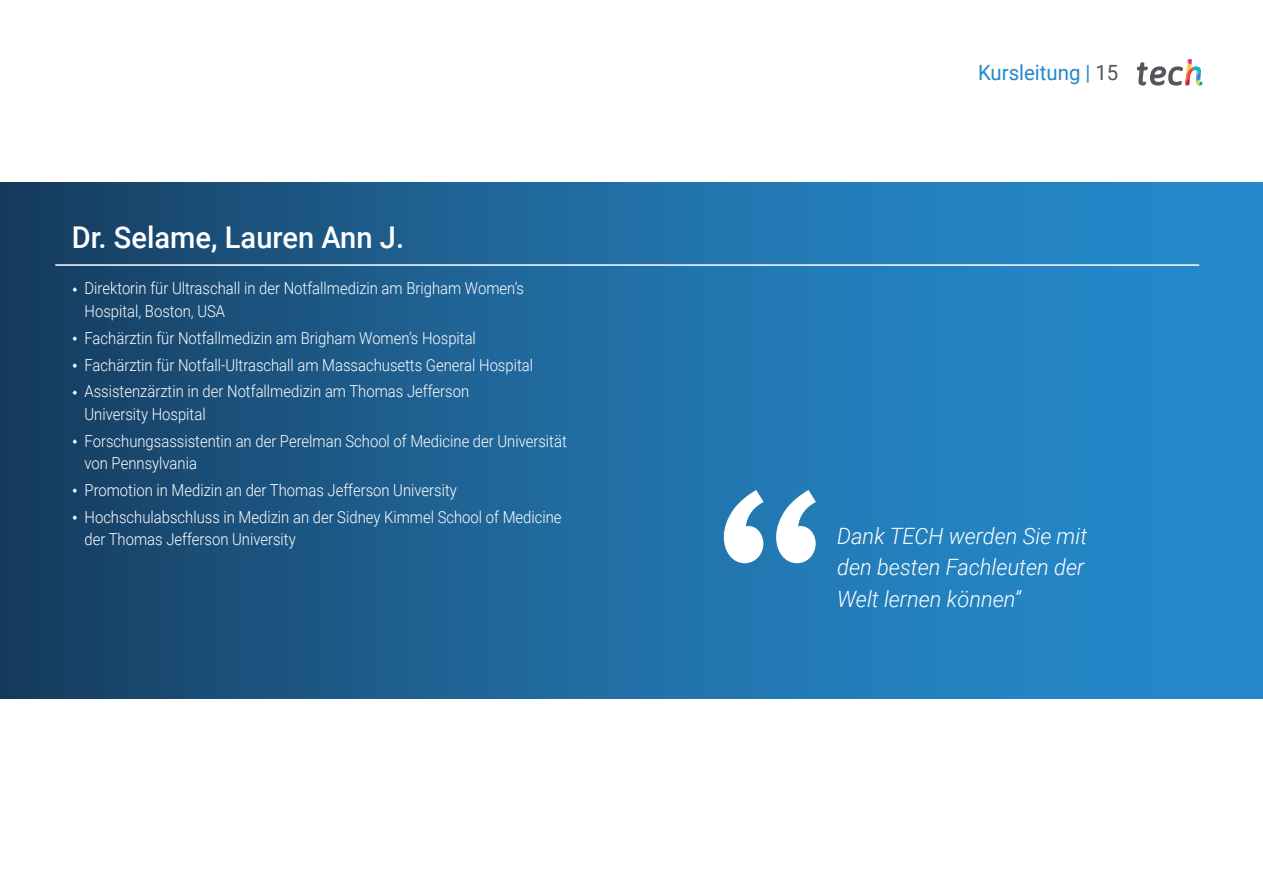
<style>
.page{position:relative;width:1263px;height:893px;background:#fff}
.page>*{position:absolute;margin:0;border:0;box-sizing:border-box;transform-origin:0 0}
.t1{font:500 30px "Roboto";color:#fff}
.t2{font:italic 300 22.5px/31.5px "Roboto";color:#fff}
.t3{font:21px "Roboto";color:#2488c9}
.t4{font:300 16.5px/26.7px "Roboto";color:#fff;scale:.9 1}
.s1{color:#52555b}
</style>
<div class="page">
<div style="left:0;top:182px;width:1263px;height:516px;background:linear-gradient(to right,#184267,#2793d9)"></div>
<svg style="left:724px;top:490px;width:92px;height:73px"></svg>
<hr style="left:55px;top:264px;width:1144px;height:2px;background:#fff">
<svg style="left:1137px;top:59px;width:65px;height:27px"></svg>
<svg style="left:73px;top:287px;width:4px;height:5px"></svg>
<svg style="left:73px;top:336px;width:4px;height:5px"></svg>
<svg style="left:73px;top:363px;width:4px;height:5px"></svg>
<svg style="left:73px;top:390px;width:4px;height:5px"></svg>
<svg style="left:73px;top:439px;width:4px;height:5px"></svg>
<svg style="left:73px;top:488px;width:4px;height:5px"></svg>
<svg style="left:73px;top:515px;width:4px;height:5px"></svg>
<h1 class="t1" style="left:72px;top:216px;width:334px">Dr. Selame, Lauren Ann J.</h1>
<p class="t4" style="left:85px;top:277px;width:490px;line-height:22.5px">Direktorin für Ultraschall in der Notfallmedizin am Brigham Women’s<br>Hospital, Boston, USA</p>
<p class="t4" style="left:85px;top:324px;width:500px">Fachärztin für Notfallmedizin am Brigham Women’s Hospital<br>Fachärztin für Notfall-Ultraschall am Massachusetts General Hospital<br>Assistenzärztin in der Notfallmedizin am Thomas Jefferson</p>
<p class="t4" style="left:85px;top:400px;width:537px">University Hospital<br>Forschungsassistentin an der Perelman School of Medicine der Universität</p>
<p class="t4" style="left:85px;top:449px;width:532px">von Pennsylvania<br>Promotion in Medizin an der Thomas Jefferson University<br>Hochschulabschluss in Medizin an der Sidney Kimmel School of Medicine</p>
<p class="t4" style="left:85px;top:525px;width:236px">der Thomas Jefferson University</p>
<p class="t3" style="left:978px;top:57px;width:142px">Kursleitung | <span class="s1">15</span></p>
<h2 class="t2" style="left:837px;top:519px;width:252px">Dank TECH werden Sie mit den besten Fachleuten der<br>Welt lernen können”</h2>
</div>
